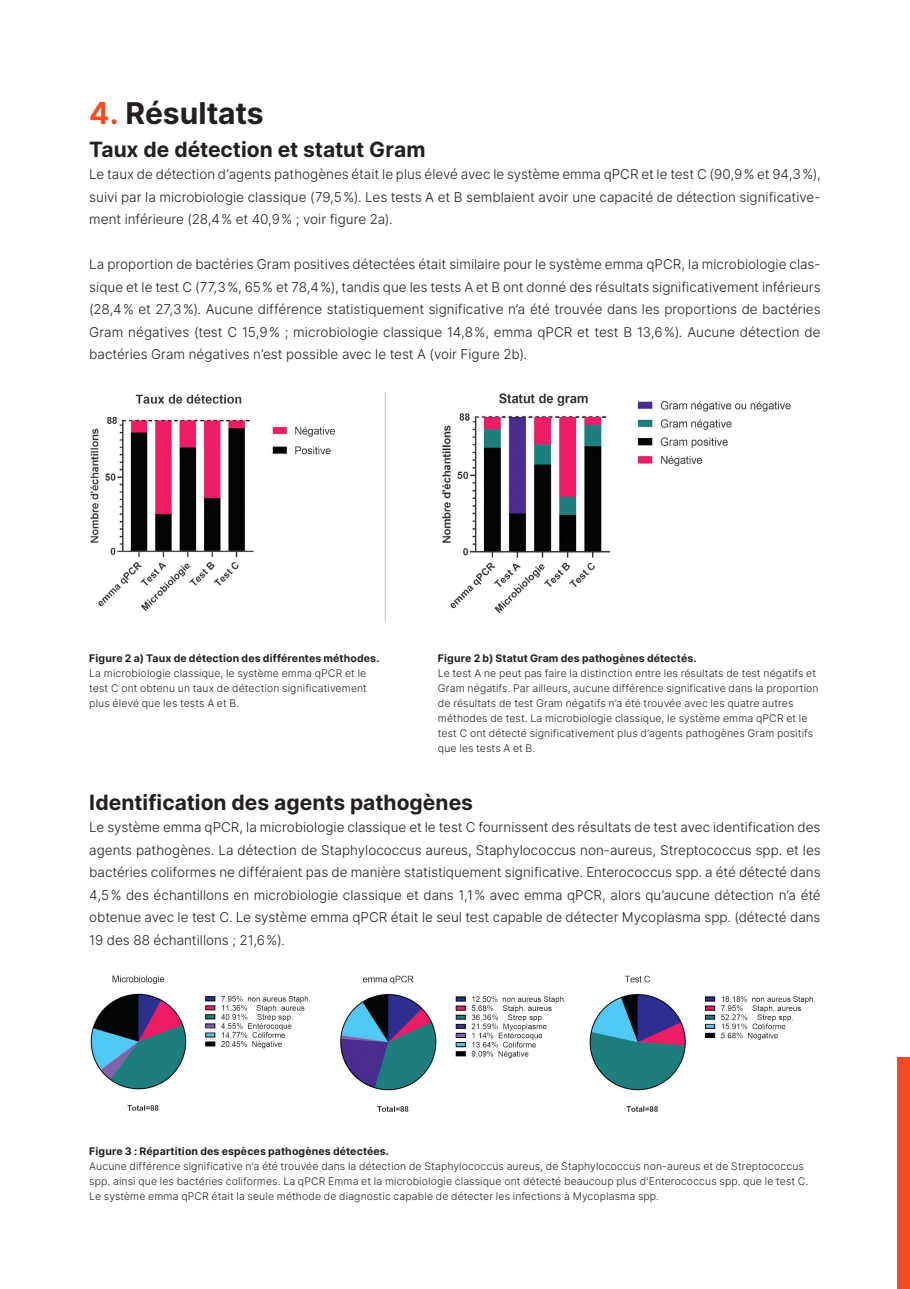
<style>
.page{position:relative;width:910px;height:1289px;background:#fff}
.page>*{position:absolute;margin:0;border:0;box-sizing:border-box;transform-origin:0 0}
.t1{font:30px "Inter";letter-spacing:-.005em;color:#231f20}
.t2{font:21px "Inter";color:#231f20}
.t3{font:300 13.5px/22.5px "Inter";color:#231f20;text-align:justify}
.t4{font:300 10.5px/15px "Inter";letter-spacing:.01em;color:#231f20}
.t5{font:10.5px "Inter";letter-spacing:.015em;color:#231f20}
.s1{color:#f04d22}
</style>
<div class="page">
<img style="left:90px;top:391px;width:701px;height:231px">
<hr style="left:385px;top:392px;width:1px;height:229px;background:#bcbdc0">
<div style="left:897px;top:1057px;width:13px;height:231px;background:#f04d22"></div>
<img style="left:90px;top:975px;width:725px;height:137px">
<h1 class="t1" style="left:89px;top:95px;width:176px"><span class="s1">4.</span> Résultats</h1>
<h2 class="t2" style="left:89px;top:136px;width:338px">Taux de détection et statut Gram</h2>
<p class="t3" style="left:89px;top:163px;width:733px">Le taux de détection d’agents pathogènes était le plus élevé avec le système emma qPCR et le test C (90,9% et 94,3%), suivi par la microbiologie classique (79,5%). Les tests A et B semblaient avoir une capacité de détection significative&shy;ment inférieure (28,4% et 40,9% ; voir figure 2a).</p>
<p class="t3" style="left:89px;top:253px;width:733px">La proportion de bactéries Gram positives détectées était similaire pour le système emma qPCR, la microbiologie clas&shy;sique et le test C (77,3%, 65% et 78,4%), tandis que les tests A et B ont donné des résultats significativement inférieurs (28,4% et 27,3%). Aucune différence statistiquement significative n’a été trouvée dans les proportions de bactéries Gram négatives (test C 15,9% ; microbiologie classique 14,8%, emma qPCR et test B 13,6%). Aucune détection de bactéries Gram négatives n’est possible avec le test A (voir Figure 2b).</p>
<p class="t5" style="left:89px;top:652px;width:292px">Figure 2 a) Taux de détection des différentes méthodes.</p>
<p class="t4" style="left:89px;top:666px;width:279px;text-align:justify">La microbiologie classique, le système emma qPCR et le test C ont obtenu un taux de détection significativement plus élevé que les tests A et B.</p>
<p class="t5" style="left:438px;top:652px;width:260px">Figure 2 b) Statut Gram des pathogènes détectés.</p>
<p class="t4" style="left:438px;top:666px;width:382px">Le test A ne peut pas faire la distinction entre les résultats de test négatifs et Gram négatifs. Par ailleurs, aucune différence significative dans la proportion de résultats de test Gram négatifs n’a été trouvée avec les quatre autres méthodes de test. La microbiologie classique, le système emma qPCR et le test C ont détecté significativement plus d’agents pathogènes Gram positifs que les tests A et B.</p>
<h2 class="t2" style="left:89px;top:789px;width:385px">Identification des agents pathogènes</h2>
<p class="t3" style="left:89px;top:816px;width:733px">Le système emma qPCR, la microbiologie classique et le test C fournissent des résultats de test avec identification des agents pathogènes. La détection de Staphylococcus aureus, Staphylococcus non-aureus, Streptococcus spp. et les bactéries coliformes ne différaient pas de manière statistiquement significative. Enterococcus spp. a été détecté dans 4,5% des échantillons en microbiologie classique et dans 1,1% avec emma qPCR, alors qu’aucune détection n’a été obtenue avec le test C. Le système emma qPCR était le seul test capable de détecter Mycoplasma spp. (détecté dans 19 des 88 échantillons ; 21,6%).</p>
<p class="t5" style="left:89px;top:1144px;width:301px">Figure 3 : Répartition des espèces pathogènes détectées.</p>
<p class="t4" style="left:89px;top:1158px;width:721px">Aucune différence significative n’a été trouvée dans la détection de Staphylococcus aureus, de Staphylococcus non-aureus et de Streptococcus spp. ainsi que les bactéries coliformes. La qPCR Emma et la microbiologie classique ont détecté beaucoup plus d’Enterococcus spp. que le test C.<br>Le système emma qPCR était la seule méthode de diagnostic capable de détecter les infections à Mycoplasma spp.</p>
</div>
